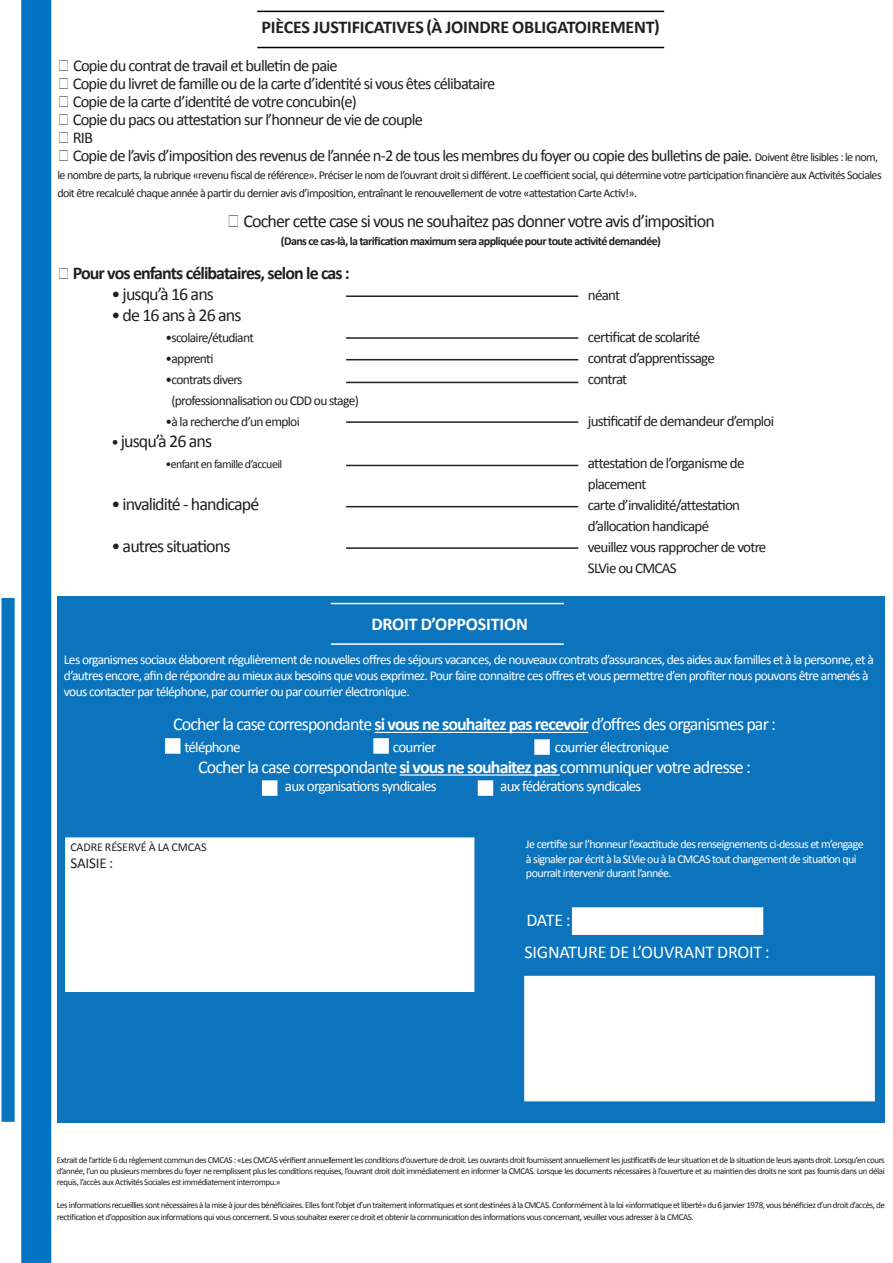
<style>
.page{position:relative;width:893px;height:1263px;background:#fff}
.page>*{position:absolute;margin:0;border:0;box-sizing:border-box;transform-origin:0 0}
.t1{font:18px "Calibri";letter-spacing:-.05em;color:#fff}
.t2{font:18px "Calibri";letter-spacing:-.05em;color:#231f20}
.t3{font:700 18px "Calibri";letter-spacing:-.02em;color:#231f20}
.t4{font:700 18px "Calibri";letter-spacing:-.05em;color:#231f20}
.t5{font:18px "Calibri";letter-spacing:-.01em;color:#fff}
.t6{font:700 18px "Calibri";letter-spacing:-.01em;color:#fff}
.t7{font:16.5px "Calibri";letter-spacing:-.05em;color:#231f20}
.t8{font:15px/21px "Calibri";letter-spacing:-.05em;color:#231f20}
.t9{font:15px "Calibri";letter-spacing:-.05em;color:#fff}
.t10{font:13.5px/16.2px "Calibri";letter-spacing:-.05em;color:#fff}
.t11{font:13.5px "Calibri";letter-spacing:-.05em;color:#231f20}
.t12{font:12px/18px "Calibri";letter-spacing:-.05em;color:#231f20}
.t13{font:12px/14.4px "Calibri";letter-spacing:-.05em;color:#fff}
.t14{font:700 12px "Calibri";letter-spacing:-.05em;color:#231f20}
.t15{font:12px "Calibri";letter-spacing:-.01em;color:#231f20}
.t16{font:9px/10.8px "Calibri";letter-spacing:-.05em;color:#231f20;text-align:justify}
.s1{font-family:"Arial"}
.s2{font-size:12px}
.s3{font-family:"Arial";font-weight:400;font-size:16.5px}
.s4{font-size:15px}
.s5{font-weight:700}
</style>
<div class="page">
<div style="left:21px;top:0;width:30px;height:1263px;background:#0073c2"></div>
<hr style="left:257px;top:11px;width:407px;height:1px;background:#000002">
<hr style="left:257px;top:47px;width:407px;height:1px;background:#000002">
<svg style="left:57px;top:596px;width:827px;height:527px;fill:#0c74bc"></svg>
<hr style="left:346px;top:295px;width:232px;height:2px;background:#231f20">
<hr style="left:346px;top:337px;width:232px;height:2px;background:#231f20">
<hr style="left:346px;top:359px;width:232px;height:1px;background:#231f20">
<hr style="left:346px;top:382px;width:232px;height:1px;background:#231f20">
<hr style="left:346px;top:421px;width:232px;height:2px;background:#231f20">
<hr style="left:346px;top:465px;width:232px;height:1px;background:#231f20">
<hr style="left:346px;top:506px;width:232px;height:1px;background:#231f20">
<hr style="left:346px;top:547px;width:232px;height:2px;background:#231f20">
<hr style="left:375px;top:732px;width:213px;height:1px;background:#fff">
<hr style="left:400px;top:774px;width:160px;height:2px;background:#fff">
<div style="left:0;top:596px;width:16px;height:527px;background:#0c74bc;border:2px solid #fff"></div>
<p class="t3" style="left:262px;top:15px;width:400px">PIÈCES JUSTIFICATIVES (À JOINDRE OBLIGATOIREMENT)</p>
<p class="t7" style="left:57px;top:54px;width:282px"><span class="s1">⬜</span> Copie du contrat de travail et bulletin de paie</p>
<p class="t7" style="left:57px;top:72px;width:439px"><span class="s1">⬜</span> Copie du livret de famille ou de la carte d’identité si vous êtes célibataire</p>
<p class="t7" style="left:57px;top:90px;width:301px"><span class="s1">⬜</span> Copie de la carte d’identité de votre concubin(e)</p>
<p class="t7" style="left:57px;top:108px;width:367px"><span class="s1">⬜</span> Copie du pacs ou attestation sur l’honneur de vie de couple</p>
<p class="t7" style="left:57px;top:126px;width:37px"><span class="s1">⬜</span> RIB</p>
<p class="t7" style="left:57px;top:144px;width:822px"><span class="s1">⬜</span> Copie de l’avis d’imposition des revenus de l’année n-2 de tous les membres du foyer ou copie des bulletins de paie. <span class="s2">Doivent être lisibles : le nom,</span></p>
<p class="t12" style="left:57px;top:165px;width:826px">le nombre de parts, la rubrique «revenu fiscal de référence». Préciser le nom de l’ouvrant droit si différent. Le coefficient social, qui détermine votre participation financière aux Activités Sociales doit être recalculé chaque année à partir du dernier avis d’imposition, entraînant le renouvellement de votre «attestation Carte Activ!».</p>
<p class="t2" style="left:227px;top:209px;width:489px"><span class="s1">⬜</span> Cocher cette case si vous ne souhaitez pas donner votre avis d’imposition</p>
<p class="t14" style="left:281px;top:233px;width:381px">(Dans ce cas-là, la tarification maximum sera appliquée pour toute activité demandée)</p>
<p class="t4" style="left:57px;top:261px;width:294px"><span class="s3">⬜</span> Pour vos enfants célibataires, selon le cas :</p>
<p class="t2" style="left:111px;top:282px;width:104px">• jusqu’à 16 ans</p>
<p class="t2" style="left:111px;top:303px;width:132px">• de 16 ans à 26 ans</p>
<p class="t11" style="left:165px;top:329px;width:90px">•scolaire/étudiant</p>
<p class="t11" style="left:165px;top:350px;width:50px">•apprenti</p>
<p class="t11" style="left:165px;top:371px;width:79px">•contrats divers</p>
<p class="t11" style="left:171px;top:392px;width:189px">(professionnalisation ou CDD ou stage)</p>
<p class="t11" style="left:165px;top:413px;width:136px">•à la recherche d’un emploi</p>
<p class="t2" style="left:111px;top:429px;width:102px"><span class="s4">•</span> jusqu’à 26 ans</p>
<p class="t12" style="left:165px;top:455px;width:118px">•enfant en famille d’accueil</p>
<p class="t2" style="left:111px;top:492px;width:149px">• invalidité - handicapé</p>
<p class="t2" style="left:111px;top:534px;width:121px">• autres situations</p>
<p class="t8" style="left:588px;top:285px;width:34px">néant</p>
<p class="t8" style="left:588px;top:327px;width:114px">certificat de scolarité</p>
<p class="t8" style="left:588px;top:348px;width:128px">contrat d’apprentissage contrat</p>
<p class="t8" style="left:588px;top:411px;width:188px">justificatif de demandeur d’emploi</p>
<p class="t8" style="left:588px;top:453px;width:158px">attestation de l’organisme de</p>
<p class="t8" style="left:588px;top:474px;width:60px">placement</p>
<p class="t8" style="left:588px;top:495px;width:154px">carte d’invalidité/attestation</p>
<p class="t8" style="left:588px;top:516px;width:123px">d’allocation handicapé</p>
<p class="t8" style="left:588px;top:537px;width:180px">veuillez vous rapprocher de votre</p>
<p class="t8" style="left:588px;top:558px;width:90px">SLVie ou CMCAS</p>
<p class="t6" style="left:371px;top:611px;width:158px">DROIT D’OPPOSITION</p>
<p class="t10" style="left:64px;top:651px;width:811px">Les organismes sociaux élaborent régulièrement de nouvelles offres de séjours vacances, de nouveaux contrats d’assurances, des aides aux familles et à la personne, et à d’autres encore, afin de répondre au mieux aux besoins que vous exprimez. Pour faire connaitre ces offres et vous permettre d’en profiter nous pouvons être amenés à vous contacter par téléphone, par courrier ou par courrier électronique.</p>
<p class="t1" style="left:173px;top:712px;width:604px">Cocher la case correspondante <span class="s5">si vous ne souhaitez pas recevoir</span> d’offres des organismes par :</p>
<p class="t9" style="left:184px;top:737px;width:58px">téléphone</p>
<p class="t9" style="left:393px;top:737px;width:45px">courrier</p>
<p class="t9" style="left:555px;top:737px;width:116px">courrier électronique</p>
<p class="t1" style="left:198px;top:754px;width:554px">Cocher la case correspondante <span class="s5">si vous ne souhaitez pas</span> communiquer votre adresse :</p>
<p class="t9" style="left:285px;top:776px;width:153px">aux organisations syndicales</p>
<p class="t9" style="left:500px;top:776px;width:143px">aux fédérations syndicales</p>
<p class="t15" style="left:70px;top:839px;width:138px">CADRE RÉSERVÉ À LA CMCAS</p>
<p class="t8" style="left:70px;top:852px;width:44px">SAISIE :</p>
<p class="t13" style="left:526px;top:837px;width:339px">Je certifie sur l’honneur l’exactitude des renseignements ci-dessus et m’engage à signaler par écrit à la SLVie ou à la CMCAS tout changement de situation qui pourrait intervenir durant l’année.</p>
<p class="t1" style="left:526px;top:907px;width:46px">DATE :</p>
<p class="t5" style="left:524px;top:939px;width:247px">SIGNATURE DE L’OUVRANT DROIT :</p>
<p class="t16" style="left:57px;top:1155px;width:829px">Extrait de l’article 6 du règlement commun des CMCAS : «Les CMCAS vérifient annuellement les conditions d’ouverture de droit. Les ouvrants droit fournissent annuellement les justificatifs de leur situation et de la situation de leurs ayants droit. Lorsqu’en cours d’année, l’un ou plusieurs membres du foyer ne remplissent plus les conditions requises, l’ouvrant droit doit immédiatement en informer la CMCAS. Lorsque les documents nécessaires à l’ouverture et au maintien des droits ne sont pas fournis dans un délai requis, l’accès aux Activités Sociales est immédiatement interrompu.»</p>
<p class="t16" style="left:57px;top:1198px;width:829px;line-height:12px">Les informations recueillies sont nécessaires à la mise à jour des bénéficiaires. Elles font l’objet d’un traitement informatiques et sont destinées à la CMCAS. Conformément à la loi «informatique et liberté» du 6 janvier 1978, vous bénéficiez d’un droit d’accès, de rectification et d’opposition aux informations qui vous concernent. Si vous souhaitez exerer ce droit et obtenir la communication des informations vous concernant, veuillez vous adresser à la CMCAS.</p>
</div>
